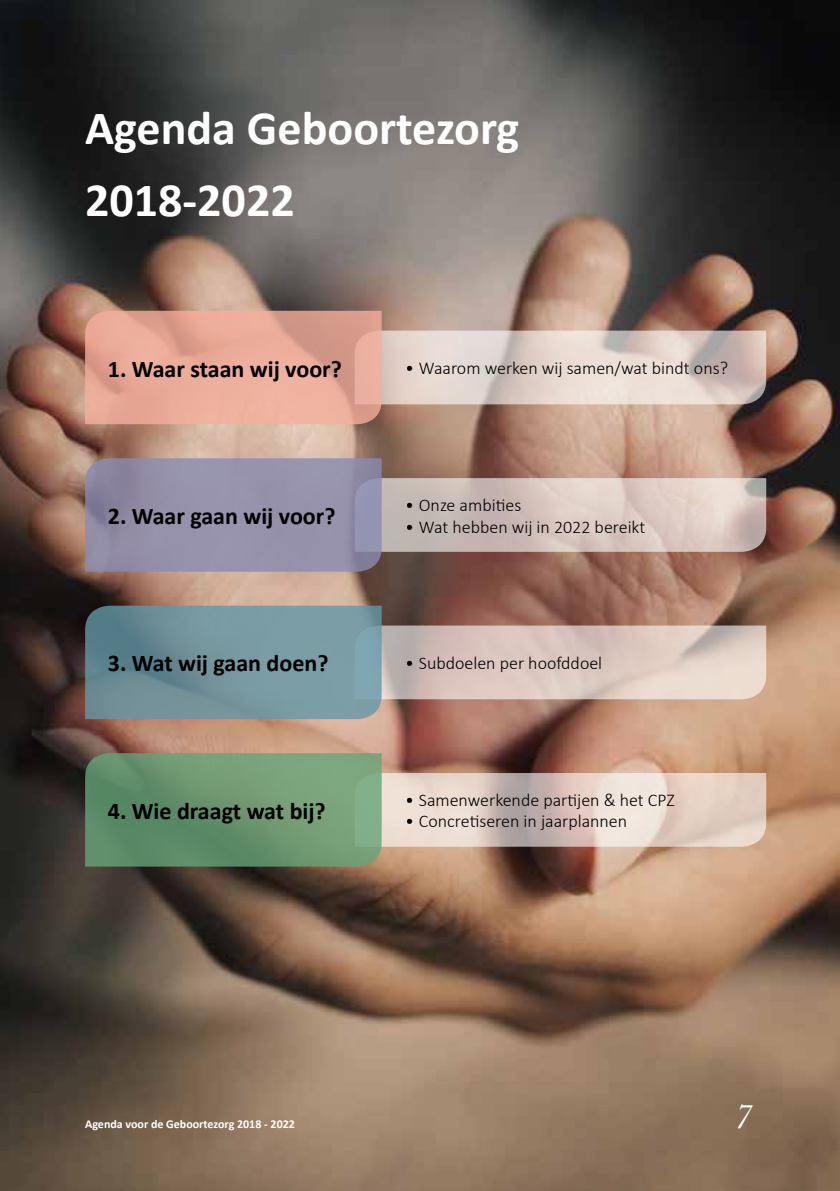
<style>
.page{position:relative;width:840px;height:1191px;background:#fff}
.page>*{position:absolute;margin:0;border:0;box-sizing:border-box;transform-origin:0 0}
.t1{font:700 48px/72px "Calibri";color:#fff}
.t2{font:italic 35.4px "Baskerville";color:#fff}
.t3{font:700 24px "Calibri";color:#000}
.t4{font:300 18px "Calibri";color:#000}
.t5{font:700 12px "Calibri";color:#fff}
</style>
<div class="page">
<img style="left:0;top:0;width:839px;height:1191px">
<svg style="left:85px;top:311px;width:680px;height:113px;background:#d7b0a2"></svg>
<svg style="left:85px;top:458px;width:680px;height:113px;background:#ac9ca1"></svg>
<svg style="left:85px;top:605px;width:680px;height:114px;background:#a09f9d"></svg>
<svg style="left:85px;top:753px;width:680px;height:113px;background:#a2a68d"></svg>
<h1 class="t1" style="left:85px;top:92px;width:435px">Agenda Geboortezorg<br>2018-2022</h1>
<h3 class="t3" style="left:108px;top:353px;width:235px">1. Waar staan wij voor?</h3>
<p class="t4" style="left:405px;top:357px;width:323px">• Waarom werken wij samen/wat bindt ons?</p>
<h3 class="t3" style="left:108px;top:500px;width:229px">2. Waar gaan wij voor?</h3>
<h3 class="t3" style="left:108px;top:648px;width:222px">3. Wat wij gaan doen?</h3>
<h3 class="t3" style="left:108px;top:795px;width:219px">4. Wie draagt wat bij?</h3>
<p class="t4" style="left:405px;top:494px;width:117px">• Onze ambities</p>
<p class="t4" style="left:405px;top:515px;width:241px">• Wat hebben wij in 2022 bereikt</p>
<p class="t4" style="left:405px;top:652px;width:198px">• Subdoelen per hoofddoel</p>
<p class="t4" style="left:405px;top:788px;width:270px">• Samenwerkende partijen &amp; het CPZ</p>
<p class="t4" style="left:405px;top:810px;width:223px">• Concretiseren in jaarplannen</p>
<p class="t5" style="left:85px;top:1116px;width:211px">Agenda voor de Geboortezorg 2018 - 2022</p>
<h2 class="t2" style="left:734px;top:1093px;width:19px">7</h2>
</div>
